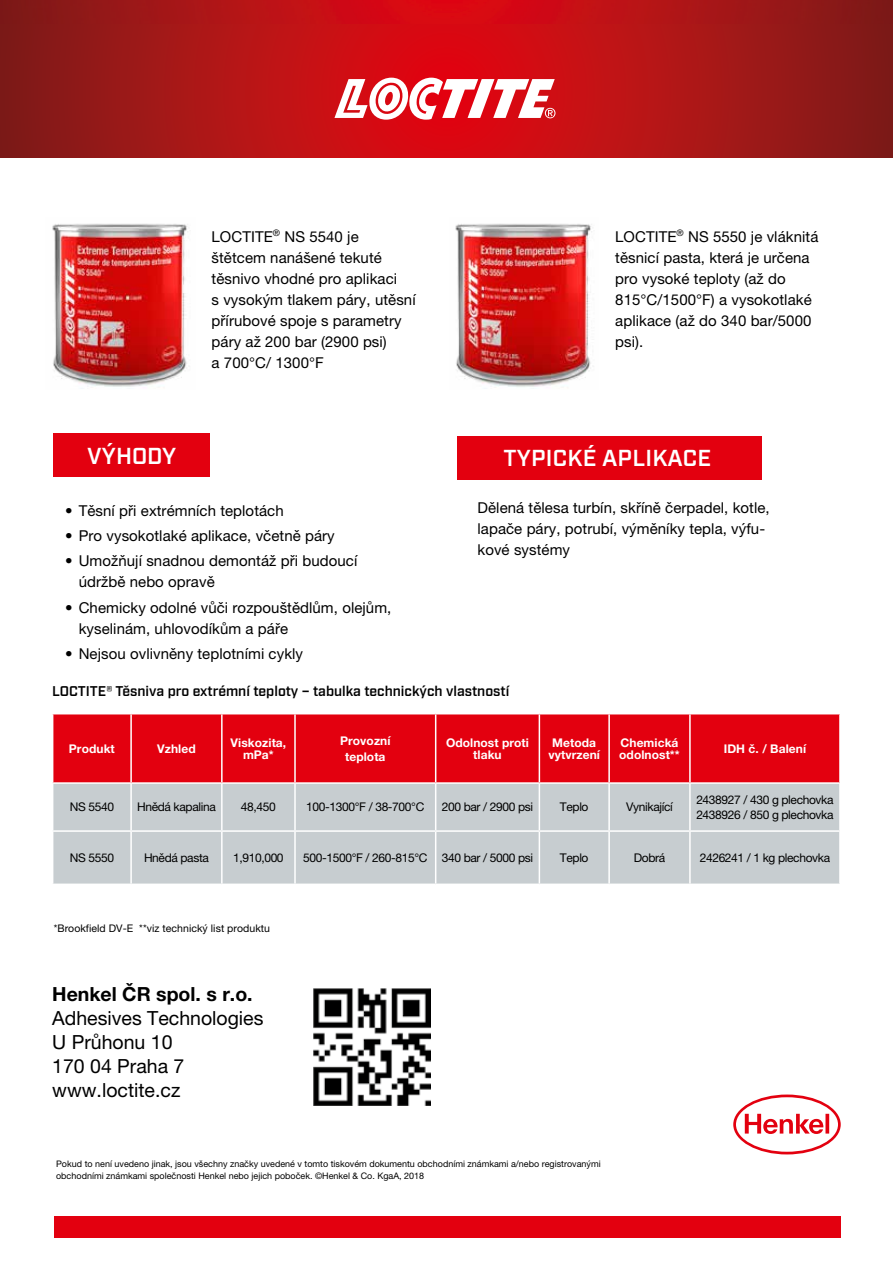
<style>
.page{position:relative;width:893px;height:1263px;background:#fff}
.page>*{position:absolute;margin:0;border:0;box-sizing:border-box;transform-origin:0 0}
.t1{font:600 23.1px "Industry";letter-spacing:.01em;color:#fff}
.t2{font:19.5px/24px "Helvetica Neue LT Pro";color:#000}
.t3{font:700 19.5px "Helvetica Neue LT Pro";color:#000}
.t4{font:15px/21px "Helvetica Neue LT Pro";letter-spacing:.005em;color:#000}
.t5{font:600 14.1px "Industry";color:#000}
.t6{font:12px/15px "Helvetica Neue LT Pro";letter-spacing:-.03em;color:#000}
.t7{font:700 12px/12px "Helvetica Neue LT Pro";letter-spacing:.005em;color:#fff;text-align:center}
.t8{font:10.5px "Helvetica Neue LT Pro";letter-spacing:.005em;color:#000}
.t9{font:9px/12px "Helvetica Neue LT Pro";color:#000}
</style>
<div class="page">
<div style="left:54px;top:433px;width:156px;height:44px;background:#e3000f"></div>
<svg style="left:733px;top:1094px;width:108px;height:60px"></svg>
<img style="left:52px;top:223px;width:136px;height:164px">
<img style="left:455px;top:223px;width:137px;height:166px">
<div style="left:457px;top:436px;width:305px;height:43px;background:#e3000f"></div>
<div style="left:54px;top:1216px;width:787px;height:22px;background:#e3000f"></div>
<img style="left:0;top:0;width:893px;height:25px">
<svg style="left:0;top:25px;width:893px;height:133px;background:#ad1416"></svg>
<svg style="left:334px;top:78px;width:221px;height:42px"></svg>
<div style="left:53px;top:714px;width:786px;height:68px;background:#e3000f"></div>
<div style="left:53px;top:784px;width:786px;height:99px;background:#c7cdd0"></div>
<hr style="left:221px;top:714px;width:2px;height:68px;background:#fff">
<hr style="left:294px;top:714px;width:2px;height:68px;background:#fff">
<hr style="left:435px;top:714px;width:1px;height:68px;background:#fff">
<hr style="left:539px;top:714px;width:1px;height:68px;background:#fff">
<hr style="left:608px;top:714px;width:2px;height:68px;background:#fff">
<hr style="left:689px;top:714px;width:2px;height:68px;background:#fff">
<hr style="left:130px;top:784px;width:2px;height:46px;background:#fff">
<hr style="left:221px;top:784px;width:2px;height:46px;background:#fff">
<hr style="left:294px;top:784px;width:2px;height:46px;background:#fff">
<hr style="left:435px;top:784px;width:1px;height:46px;background:#fff">
<hr style="left:539px;top:784px;width:1px;height:46px;background:#fff">
<hr style="left:608px;top:784px;width:2px;height:46px;background:#fff">
<hr style="left:689px;top:784px;width:2px;height:46px;background:#fff">
<hr style="left:52px;top:830px;width:79px;height:2px;background:#fff">
<hr style="left:131px;top:830px;width:91px;height:2px;background:#fff">
<hr style="left:130px;top:832px;width:2px;height:51px;background:#fff">
<hr style="left:222px;top:830px;width:73px;height:2px;background:#fff">
<hr style="left:221px;top:832px;width:2px;height:51px;background:#fff">
<hr style="left:295px;top:830px;width:141px;height:2px;background:#fff">
<hr style="left:294px;top:832px;width:2px;height:51px;background:#fff">
<hr style="left:436px;top:830px;width:103px;height:2px;background:#fff">
<hr style="left:435px;top:832px;width:1px;height:51px;background:#fff">
<hr style="left:539px;top:830px;width:70px;height:2px;background:#fff">
<hr style="left:539px;top:832px;width:1px;height:51px;background:#fff">
<hr style="left:609px;top:830px;width:81px;height:2px;background:#fff">
<hr style="left:608px;top:832px;width:2px;height:51px;background:#fff">
<hr style="left:690px;top:830px;width:151px;height:2px;background:#fff">
<hr style="left:689px;top:832px;width:2px;height:51px;background:#fff">
<hr style="left:130px;top:714px;width:2px;height:68px;background:#fff">
<img style="left:313px;top:988px;width:117px;height:117px">
<p class="t4" style="left:212px;top:226px;width:206px">LOCTITE<sup>®</sup> NS 5540 je štětcem nanášené tekuté těsnivo vhodné pro aplikaci<br>s vysokým tlakem páry, utěsní přírubové spoje s parametry páry až 200 bar (2900 psi)<br>a 700°C/ 1300°F</p>
<p class="t4" style="left:615px;top:226px;width:205px">LOCTITE<sup>®</sup> NS 5550 je vláknitá těsnicí pasta, která je určena pro vysoké teploty (až do<br>815°C/1500°F) a vysokotlaké aplikace (až do 340 bar/5000 psi).</p>
<h1 class="t1" style="left:87px;top:442px;width:91px">VÝHODY</h1>
<p class="t4" style="left:65px;top:500px;width:220px">• Těsní při extrémních teplotách</p>
<p class="t4" style="left:65px;top:525px;width:271px">• Pro vysokotlaké aplikace, včetně páry</p>
<p class="t4" style="left:79px;top:550px;width:280px;text-indent:-14px">• Umožňují snadnou demontáž při budoucí údržbě nebo opravě</p>
<p class="t4" style="left:79px;top:596px;width:314px;text-indent:-14px">• Chemicky odolné vůči rozpouštědlům, olejům, kyselinám, uhlovodíkům a páře</p>
<p class="t4" style="left:65px;top:643px;width:239px">• Nejsou ovlivněny teplotními cykly</p>
<h1 class="t1" style="left:503px;top:444px;width:209px">TYPICKÉ APLIKACE</h1>
<p class="t4" style="left:477px;top:497px;width:294px">Dělená tělesa turbín, skříně čerpadel, kotle, lapače páry, potrubí, výměníky tepla, výfu&shy;kové systémy</p>
<p class="t5" style="left:52px;top:682px;width:459px">LOCTITE® Těsniva pro extrémní teploty – tabulka technických vlastností</p>
<p class="t7" style="left:69px;top:742px;width:47px">Produkt</p>
<p class="t7" style="left:157px;top:742px;width:40px">Vzhled</p>
<p class="t7" style="left:231px;top:736px;width:57px">Viskozita, mPa*</p>
<p class="t7" style="left:340px;top:732px;width:52px;line-height:16.2px">Provozní teplota</p>
<p class="t7" style="left:446px;top:736px;width:84px">Odolnost proti tlaku</p>
<p class="t7" style="left:548px;top:736px;width:53px">Metoda vytvrzení</p>
<p class="t7" style="left:619px;top:736px;width:62px;text-align:left">Chemická odolnost**</p>
<p class="t7" style="left:724px;top:742px;width:84px">IDH č. / Balení</p>
<p class="t6" style="left:70px;top:799px;width:46px">NS 5540</p>
<p class="t6" style="left:137px;top:799px;width:80px">Hnědá kapalina</p>
<p class="t6" style="left:241px;top:799px;width:36px">48,450</p>
<p class="t6" style="left:306px;top:799px;width:120px">100-1300°F / 38-700°C</p>
<p class="t6" style="left:442px;top:799px;width:93px">200 bar / 2900 psi</p>
<p class="t6" style="left:560px;top:799px;width:30px">Teplo</p>
<p class="t6" style="left:626px;top:799px;width:48px">Vynikající</p>
<p class="t6" style="left:696px;top:792px;width:139px">2438927 / 430 g plechovka<br>2438926 / 850 g plechovka</p>
<p class="t6" style="left:70px;top:850px;width:46px">NS 5550</p>
<p class="t6" style="left:144px;top:850px;width:66px">Hnědá pasta</p>
<p class="t6" style="left:233px;top:850px;width:52px">1,910,000</p>
<p class="t6" style="left:303px;top:850px;width:231px">500-1500°F / 260-815°C 340 bar / 5000 psi</p>
<p class="t6" style="left:560px;top:850px;width:30px">Teplo</p>
<p class="t6" style="left:634px;top:850px;width:33px">Dobrá</p>
<p class="t6" style="left:700px;top:850px;width:132px">2426241 / 1 kg plechovka</p>
<p class="t8" style="left:54px;top:922px;width:218px">*Brookfield DV-E **viz technický list produktu</p>
<h2 class="t3" style="left:52px;top:982px;width:202px">Henkel ČR spol. s r.o.</h2>
<h2 class="t2" style="left:52px;top:1006px;width:213px">Adhesives Technologies<br>U Průhonu 10<br>170 04 Praha 7 www.loctite.cz</h2>
<p class="t9" style="left:56px;top:1158px;width:546px">Pokud to není uvedeno jinak, jsou všechny značky uvedené v tomto tiskovém dokumentu obchodními známkami a/nebo registrovanými obchodními známkami společnosti Henkel nebo jejich poboček. ©Henkel &amp; Co. KgaA, 2018</p>
</div>
